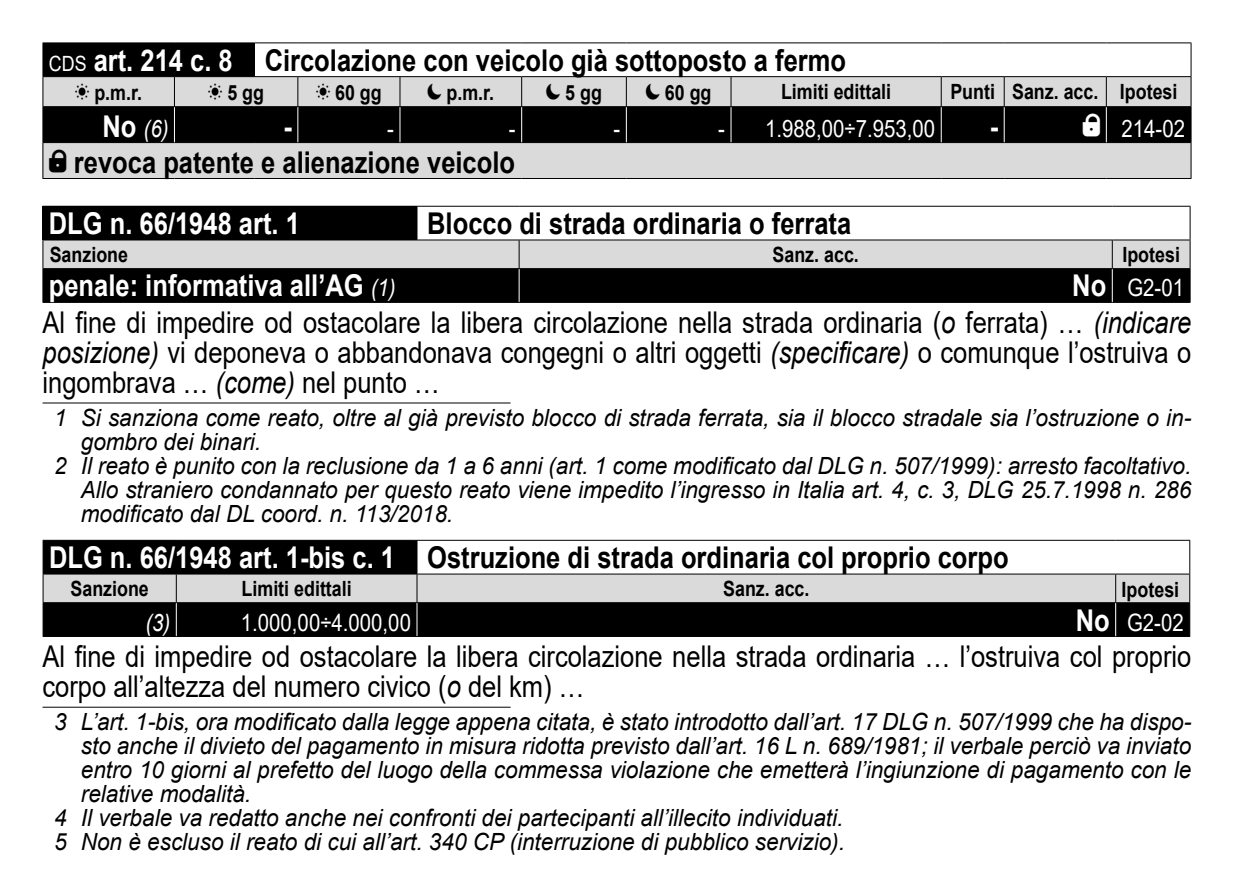
<style>
.page{position:relative;width:1234px;height:893px;background:#fff}
.page>*{position:absolute;margin:0;border:0;box-sizing:border-box;transform-origin:0 0}
.t1{font:30px/30px "Arial";color:#000;text-align:justify;scale:.85 1}
.t2{font:700 30px "Arial";color:#000;scale:.85 1}
.t3{font:700 30px "Arial";color:#fff;scale:.85 1}
.t4{font:24px "Arial";color:#fff;scale:.85 1}
.t5{font:italic 24px "Arial";color:#fff;scale:.85 1}
.t6{font:italic 23.7px "Arial";color:#000;scale:.95 1}
.t7{font:700 21px "Arial";color:#000;scale:.85 1}
.s1{font-weight:400;font-size:21px;color:#fff}
.s2{color:#fff}
.s3{font-family:"iconic fill";font-weight:400}
.s4{font-weight:700;font-style:normal;font-size:30px}
.s5{font-weight:400;font-style:italic;font-size:24px}
.s6{font-weight:700;font-size:30px}
.s7{font-style:italic}
</style>
<div class="page">
<hr style="left:43px;top:402px;width:467px;height:1px;background:#000">
<hr style="left:43px;top:707px;width:467px;height:1px;background:#000">
<div style="left:43px;top:43px;width:211px;height:34px;background:#000"></div>
<div style="left:43px;top:143px;width:1147px;height:35px;background:#dadada"></div>
<hr style="left:43px;top:42px;width:131px;height:1px;background:#000">
<hr style="left:42px;top:43px;width:1px;height:33px;background:#000">
<hr style="left:174px;top:42px;width:80px;height:1px;background:#000">
<hr style="left:254px;top:42px;width:44px;height:1px;background:#000">
<hr style="left:254px;top:43px;width:1px;height:33px;background:#000">
<hr style="left:298px;top:42px;width:102px;height:1px;background:#000">
<hr style="left:400px;top:42px;width:121px;height:1px;background:#000">
<hr style="left:521px;top:42px;width:105px;height:1px;background:#000">
<hr style="left:626px;top:42px;width:104px;height:1px;background:#000">
<hr style="left:730px;top:42px;width:211px;height:1px;background:#000">
<hr style="left:941px;top:42px;width:62px;height:1px;background:#000">
<hr style="left:1003px;top:42px;width:103px;height:1px;background:#000">
<hr style="left:1106px;top:42px;width:85px;height:1px;background:#000">
<hr style="left:1190px;top:43px;width:1px;height:33px;background:#000">
<hr style="left:254px;top:76px;width:44px;height:1px;background:#000">
<hr style="left:298px;top:76px;width:102px;height:1px;background:#000">
<hr style="left:400px;top:76px;width:121px;height:1px;background:#000">
<hr style="left:521px;top:76px;width:105px;height:1px;background:#000">
<hr style="left:626px;top:76px;width:104px;height:1px;background:#000">
<hr style="left:730px;top:76px;width:211px;height:1px;background:#000">
<hr style="left:941px;top:76px;width:62px;height:1px;background:#000">
<hr style="left:1003px;top:76px;width:103px;height:1px;background:#000">
<hr style="left:1106px;top:76px;width:85px;height:1px;background:#000">
<hr style="left:42px;top:143px;width:1px;height:35px;background:#000">
<hr style="left:1190px;top:143px;width:1px;height:35px;background:#000">
<hr style="left:43px;top:178px;width:131px;height:1px;background:#000">
<hr style="left:174px;top:178px;width:80px;height:1px;background:#000">
<hr style="left:254px;top:178px;width:44px;height:1px;background:#000">
<hr style="left:298px;top:178px;width:102px;height:1px;background:#000">
<hr style="left:400px;top:178px;width:121px;height:1px;background:#000">
<hr style="left:521px;top:178px;width:105px;height:1px;background:#000">
<hr style="left:626px;top:178px;width:104px;height:1px;background:#000">
<hr style="left:730px;top:178px;width:211px;height:1px;background:#000">
<hr style="left:941px;top:178px;width:62px;height:1px;background:#000">
<hr style="left:1003px;top:178px;width:103px;height:1px;background:#000">
<hr style="left:1106px;top:178px;width:85px;height:1px;background:#000">
<div style="left:43px;top:206px;width:374px;height:34px;background:#000"></div>
<hr style="left:43px;top:302px;width:374px;height:1px;background:#000">
<hr style="left:417px;top:302px;width:102px;height:1px;background:#000">
<hr style="left:42px;top:207px;width:1px;height:33px;background:#000">
<hr style="left:417px;top:206px;width:102px;height:1px;background:#000">
<hr style="left:519px;top:206px;width:592px;height:1px;background:#000">
<hr style="left:1111px;top:206px;width:79px;height:1px;background:#000">
<hr style="left:1189px;top:207px;width:1px;height:33px;background:#000">
<hr style="left:417px;top:239px;width:102px;height:1px;background:#000">
<hr style="left:519px;top:239px;width:592px;height:1px;background:#000">
<hr style="left:1111px;top:239px;width:79px;height:1px;background:#000">
<hr style="left:519px;top:302px;width:592px;height:1px;background:#000">
<hr style="left:1111px;top:302px;width:79px;height:1px;background:#000">
<svg style="left:42px;top:240px;width:1148px;height:62px;background:#979797"></svg>
<hr style="left:519px;top:268px;width:592px;height:1px;background:#000">
<hr style="left:1111px;top:268px;width:79px;height:1px;background:#000">
<div style="left:49px;top:269px;width:464px;height:24px;background:#000"></div>
<div style="left:525px;top:269px;width:581px;height:24px;background:#000"></div>
<div style="left:44px;top:541px;width:1144px;height:95px;background:#000"></div>
<div style="left:417px;top:540px;width:772px;height:34px;background:#fff"></div>
<div style="left:1115px;top:574px;width:74px;height:29px;background:#dadada"></div>
<hr style="left:43px;top:636px;width:133px;height:1px;background:#000">
<hr style="left:176px;top:636px;width:241px;height:1px;background:#000">
<hr style="left:417px;top:636px;width:698px;height:1px;background:#000">
<hr style="left:1115px;top:636px;width:74px;height:1px;background:#000">
<hr style="left:43px;top:540px;width:133px;height:1px;background:#000">
<hr style="left:43px;top:541px;width:1px;height:33px;background:#000">
<hr style="left:176px;top:540px;width:241px;height:1px;background:#000">
<hr style="left:43px;top:573px;width:133px;height:2px;background:#000">
<hr style="left:176px;top:573px;width:241px;height:2px;background:#000">
<hr style="left:417px;top:540px;width:698px;height:1px;background:#000">
<hr style="left:416px;top:541px;width:1px;height:33px;background:#000">
<hr style="left:1115px;top:540px;width:74px;height:1px;background:#000">
<hr style="left:1188px;top:541px;width:1px;height:33px;background:#000">
<hr style="left:417px;top:573px;width:698px;height:2px;background:#000">
<hr style="left:1115px;top:573px;width:74px;height:2px;background:#000">
<svg style="left:43px;top:574px;width:1072px;height:62px;background:#888"></svg>
<hr style="left:1115px;top:602px;width:74px;height:1px;background:#000">
<hr style="left:1188px;top:603px;width:1px;height:33px;background:#000">
<div style="left:49px;top:541px;width:362px;height:24px;background:#000"></div>
<div style="left:49px;top:603px;width:121px;height:24px;background:#000"></div>
<div style="left:423px;top:603px;width:686px;height:24px;background:#000"></div>
<svg style="left:42px;top:77px;width:1149px;height:66px;background:#606060"></svg>
<p class="t2" style="left:49px;top:39px;width:939px"><span class="s1">CDS</span> <span class="s2">art. 214 c. 8</span> Circolazione con veicolo già sottoposto a fermo</p>
<p class="t7" style="left:75px;top:78px;width:80px"><span class="s3">☀</span> p.m.r.</p>
<p class="t7" style="left:208px;top:78px;width:67px"><span class="s3">☀</span> 5 gg</p>
<p class="t7" style="left:316px;top:78px;width:79px"><span class="s3">☀</span> 60 gg</p>
<p class="t7" style="left:427px;top:78px;width:80px"><span class="s3">☾</span> p.m.r.</p>
<p class="t7" style="left:546px;top:78px;width:67px"><span class="s3">☾</span> 5 gg</p>
<p class="t7" style="left:645px;top:78px;width:79px"><span class="s3">☾</span> 60 gg</p>
<p class="t7" style="left:780px;top:77px;width:131px">Limiti edittali</p>
<p class="t7" style="left:950px;top:77px;width:268px">Punti Sanz. acc. Ipotesi</p>
<p class="t5" style="left:102px;top:113px;width:79px"><span class="s4">No</span> (6)</p>
<p class="t3" style="left:283px;top:105px;width:11px">-</p>
<p class="t4" style="left:387px;top:112px;width:9px">-</p>
<p class="t4" style="left:509px;top:112px;width:9px">-</p>
<p class="t4" style="left:613px;top:112px;width:9px">-</p>
<p class="t4" style="left:718px;top:112px;width:257px">- 1.988,00÷7.953,00</p>
<p class="t3" style="left:989px;top:105px;width:11px">-</p>
<p class="t4" style="left:1121px;top:112px;width:76px">214-02</p>
<p class="t2" style="left:74px;top:141px;width:520px">revoca patente e alienazione veicolo</p>
<p class="t3" style="left:49px;top:202px;width:297px">DLG n. 66/1948 art. 1</p>
<p class="t2" style="left:427px;top:202px;width:500px">Blocco di strada ordinaria o ferrata</p>
<p class="t7" style="left:50px;top:240px;width:94px">Sanzione</p>
<p class="t7" style="left:772px;top:240px;width:103px">Sanz. acc.</p>
<p class="t7" style="left:1122px;top:240px;width:69px">Ipotesi</p>
<p class="t3" style="left:49px;top:265px;width:409px">penale: informativa all’AG <span class="s5">(1)</span></p>
<p class="t4" style="left:1072px;top:271px;width:133px"><span class="s6">No</span> G2-01</p>
<p class="t1" style="left:43px;top:307px;width:1352px">Al fine di impedire od ostacolare la libera circolazione nella strada ordinaria (<span class="s7">o</span> ferrata) … <span class="s7">(indicare posizione)</span> vi deponeva o abbandonava congegni o altri oggetti <span class="s7">(specificare)</span> o comunque l’ostruiva o ingombrava … <span class="s7">(come)</span> nel punto …</p>
<p class="t6" style="left:54px;top:402px;width:1198px">1 Si sanziona come reato, oltre al già previsto blocco di strada ferrata, sia il blocco stradale sia l’ostruzione o in-</p>
<p class="t6" style="left:81px;top:426px;width:191px">gombro dei binari.</p>
<p class="t6" style="left:54px;top:450px;width:1198px">2 Il reato è punito con la reclusione da 1 a 6 anni (art. 1 come modificato dal DLG n. 507/1999): arresto facoltativo.</p>
<p class="t6" style="left:81px;top:474px;width:1170px">Allo straniero condannato per questo reato viene impedito l’ingresso in Italia art. 4, c. 3, DLG 25.7.1998 n. 286</p>
<p class="t6" style="left:81px;top:498px;width:393px">modificato dal DL coord. n. 113/2018.</p>
<p class="t2" style="left:49px;top:536px;width:1130px"><span class="s2">DLG n. 66/1948 art. 1-bis c. 1</span> Ostruzione di strada ordinaria col proprio corpo</p>
<p class="t7" style="left:70px;top:574px;width:94px">Sanzione</p>
<p class="t7" style="left:241px;top:574px;width:131px">Limiti edittali</p>
<p class="t7" style="left:723px;top:574px;width:103px">Sanz. acc.</p>
<p class="t7" style="left:1121px;top:575px;width:69px">Ipotesi</p>
<p class="t5" style="left:145px;top:606px;width:31px">(3)</p>
<p class="t4" style="left:241px;top:605px;width:201px">1.000,00÷4.000,00</p>
<p class="t4" style="left:1075px;top:605px;width:129px"><span class="s6">No</span> G2-02</p>
<p class="t1" style="left:43px;top:641px;width:1352px">Al fine di impedire od ostacolare la libera circolazione nella strada ordinaria … l’ostruiva col proprio corpo all’altezza del numero civico (<span class="s7">o</span> del km) …</p>
<p class="t6" style="left:54px;top:706px;width:1198px">3 L’art. 1-bis, ora modificato dalla legge appena citata, è stato introdotto dall’art. 17 DLG n. 507/1999 che ha dispo-</p>
<p class="t6" style="left:81px;top:730px;width:1169px">sto anche il divieto del pagamento in misura ridotta previsto dall’art. 16 L n. 689/1981; il verbale perciò va inviato</p>
<p class="t6" style="left:81px;top:754px;width:1169px">entro 10 giorni al prefetto del luogo della commessa violazione che emetterà l’ingiunzione di pagamento con le</p>
<p class="t6" style="left:81px;top:778px;width:181px">relative modalità.</p>
<p class="t6" style="left:54px;top:802px;width:832px">4 Il verbale va redatto anche nei confronti dei partecipanti all’illecito individuati.</p>
<p class="t6" style="left:54px;top:826px;width:834px">5 Non è escluso il reato di cui all’art. 340 CP (interruzione di pubblico servizio).</p>
</div>
